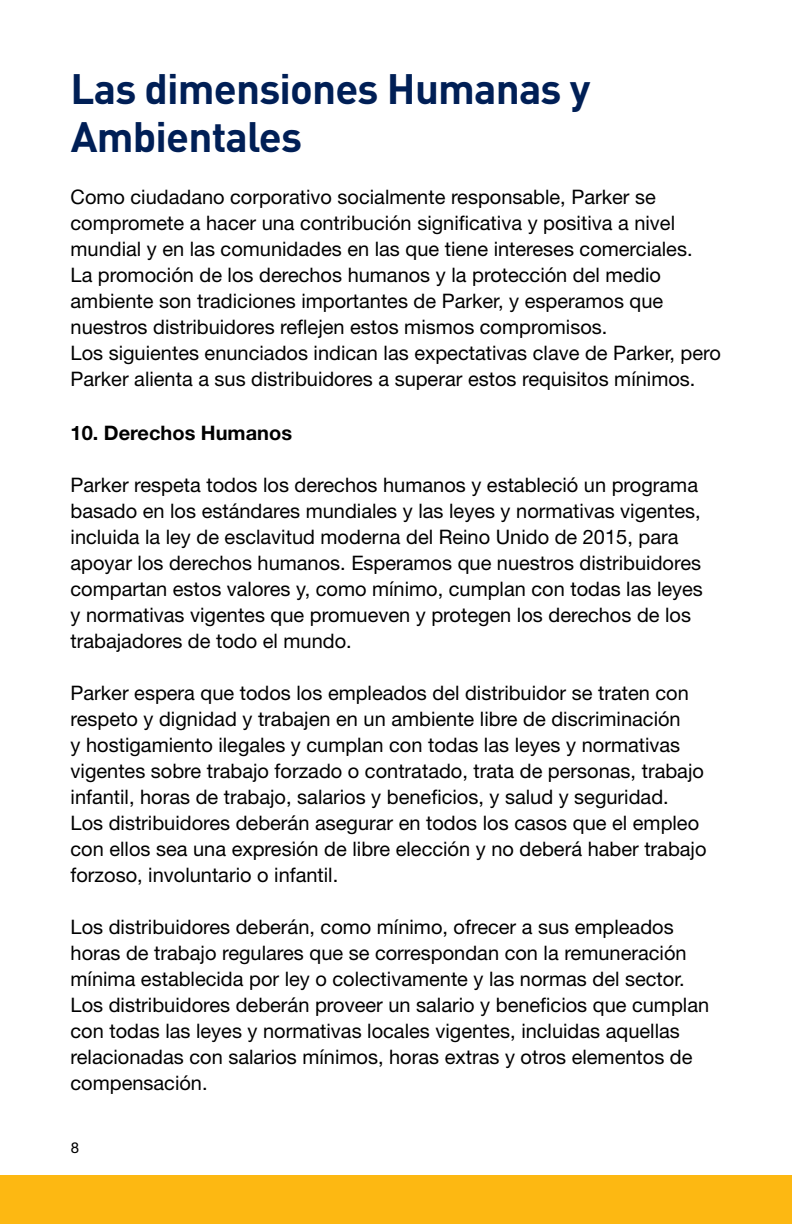
<style>
.page{position:relative;width:792px;height:1224px;background:#fff}
.page>*{position:absolute;margin:0;border:0;box-sizing:border-box;transform-origin:0 0}
.t1{font:700 42px/48px "DINOT";letter-spacing:-.02em;color:#001f56}
.t2{font:20px/26px "Helvetica Neue LT Std";color:#000}
.t3{font:700 20px "Helvetica Neue LT Std";color:#000}
.t4{font:15px "Helvetica Neue LT Std";color:#000}
</style>
<div class="page">
<div style="left:0;top:1175px;width:792px;height:49px;background:#fdb812"></div>
<h1 class="t1" style="left:71px;top:63px;width:521px">Las dimensiones Humanas y<br>Ambientales</h1>
<p class="t2" style="left:71px;top:184px;width:652px">Como ciudadano corporativo socialmente responsable, Parker se compromete a hacer una contribución significativa y positiva a nivel mundial y en las comunidades en las que tiene intereses comerciales.<br>La promoción de los derechos humanos y la protección del medio ambiente son tradiciones importantes de Parker, y esperamos que nuestros distribuidores reflejen estos mismos compromisos.<br>Los siguientes enunciados indican las expectativas clave de Parker, pero Parker alienta a sus distribuidores a superar estos requisitos mínimos.</p>
<p class="t3" style="left:71px;top:421px;width:223px">10. Derechos Humanos</p>
<p class="t2" style="left:71px;top:472px;width:634px">Parker respeta todos los derechos humanos y estableció un programa basado en los estándares mundiales y las leyes y normativas vigentes, incluida la ley de esclavitud moderna del Reino Unido de 2015, para apoyar los derechos humanos. Esperamos que nuestros distribuidores compartan estos valores y, como mínimo, cumplan con todas las leyes y normativas vigentes que promueven y protegen los derechos de los trabajadores de todo el mundo.</p>
<p class="t2" style="left:71px;top:680px;width:638px">Parker espera que todos los empleados del distribuidor se traten con respeto y dignidad y trabajen en un ambiente libre de discriminación<br>y hostigamiento ilegales y cumplan con todas las leyes y normativas vigentes sobre trabajo forzado o contratado, trata de personas, trabajo infantil, horas de trabajo, salarios y beneficios, y salud y seguridad.<br>Los distribuidores deberán asegurar en todos los casos que el empleo con ellos sea una expresión de libre elección y no deberá haber trabajo forzoso, involuntario o infantil.</p>
<p class="t2" style="left:71px;top:914px;width:640px">Los distribuidores deberán, como mínimo, ofrecer a sus empleados horas de trabajo regulares que se correspondan con la remuneración mínima establecida por ley o colectivamente y las normas del sector.<br>Los distribuidores deberán proveer un salario y beneficios que cumplan con todas las leyes y normativas locales vigentes, incluidas aquellas relacionadas con salarios mínimos, horas extras y otros elementos de compensación.</p>
<p class="t4" style="left:71px;top:1139px;width:10px">8</p>
</div>
